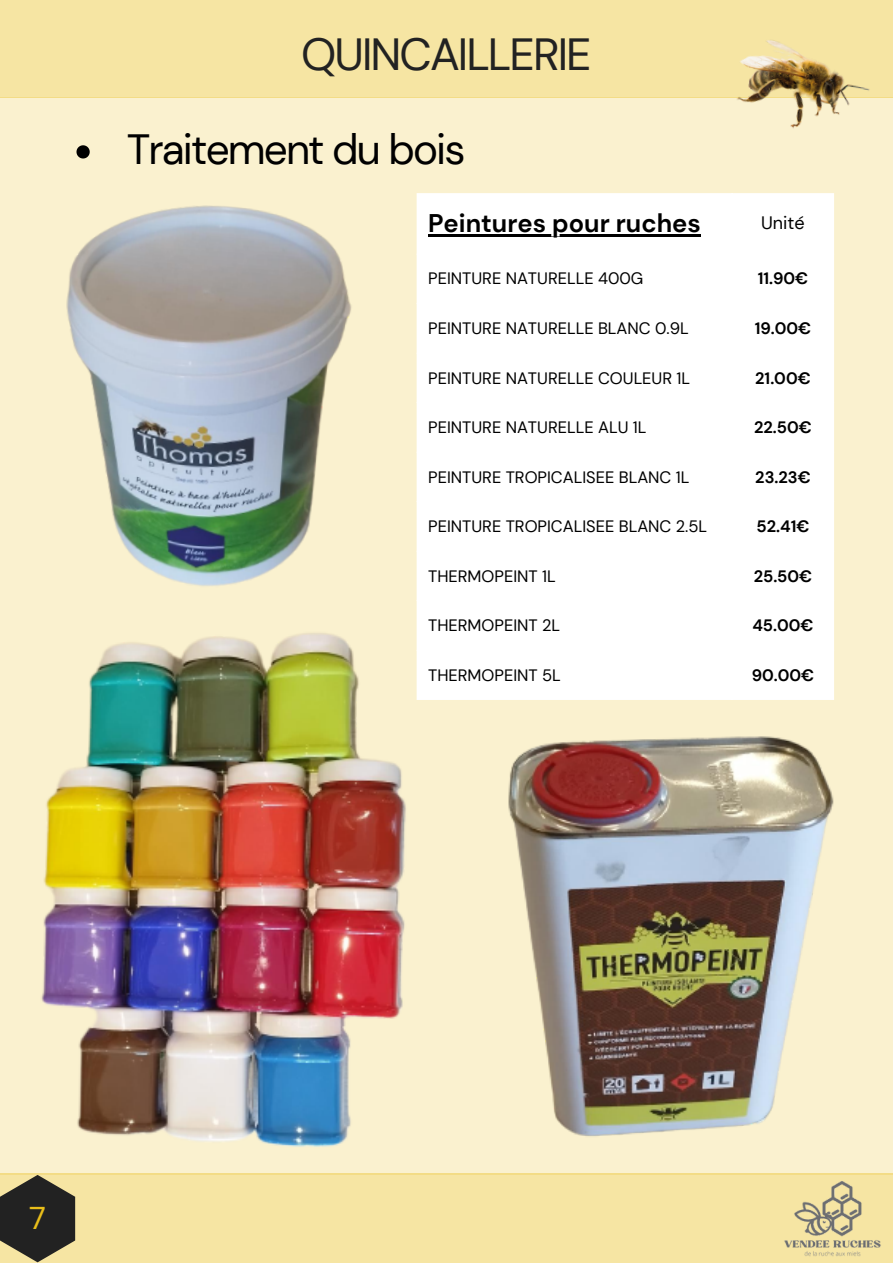
<style>
.page{position:relative;width:893px;height:1264px;background:#fff}
.page>*{position:absolute;margin:0;border:0;box-sizing:border-box;transform-origin:0 0}
.t1{font:45px "DM Sans";letter-spacing:-.045em;color:#222}
.t2{font:42.15px "DM Sans";letter-spacing:-.045em;color:#000}
.t3{font:31.5px "DM Sans";color:#e9be1a}
.t4{font:700 25.5px "DM Sans";color:#000}
.t5{font:18px "DM Sans";color:#000}
.t6{font:16.5px "DM Sans";color:#000}
.t7{font:700 16.5px "DM Sans";color:#000}
</style>
<div class="page">
<div style="left:0;top:1173px;width:892px;height:89px;background:#f6e5a3"></div>
<svg style="left:0;top:1187px;width:75px;height:75px"></svg>
<div style="left:0;top:0;width:892px;height:98px;background:#f6e5a3"></div>
<div style="left:0;top:98px;width:892px;height:1076px;background:#faf1cf"></div>
<img style="left:706px;top:40px;width:186px;height:88px">
<img style="left:764px;top:1173px;width:128px;height:83px">
<div style="left:417px;top:193px;width:417px;height:506px;background:#fff"></div>
<hr style="left:428px;top:234px;width:272px;height:2px;background:#000">
<img style="left:0;top:597px;width:470px;height:590px">
<img style="left:13px;top:205px;width:360px;height:394px">
<img style="left:469px;top:699px;width:365px;height:460px">
<svg style="left:76px;top:145px;width:14px;height:13px"></svg>
<p class="t1" style="left:301px;top:25px;width:292px">QUINCAILLERIE</p>
<p class="t2" style="left:127px;top:122px;width:340px">Traitement du bois</p>
<p class="t4" style="left:428px;top:206px;width:274px">Peintures pour ruches</p>
<p class="t5" style="left:761px;top:211px;width:45px">Unité</p>
<p class="t6" style="left:428px;top:268px;width:217px">PEINTURE NATURELLE 400G</p>
<p class="t7" style="left:757px;top:268px;width:52px">11.90€</p>
<p class="t6" style="left:428px;top:317px;width:262px">PEINTURE NATURELLE BLANC 0.9L</p>
<p class="t7" style="left:754px;top:317px;width:58px">19.00€</p>
<p class="t6" style="left:428px;top:367px;width:263px">PEINTURE NATURELLE COULEUR 1L</p>
<p class="t7" style="left:755px;top:367px;width:57px">21.00€</p>
<p class="t6" style="left:428px;top:416px;width:220px">PEINTURE NATURELLE ALU 1L</p>
<p class="t7" style="left:754px;top:416px;width:59px">22.50€</p>
<p class="t6" style="left:428px;top:466px;width:263px">PEINTURE TROPICALISEE BLANC 1L</p>
<p class="t7" style="left:755px;top:466px;width:57px">23.23€</p>
<p class="t6" style="left:428px;top:515px;width:280px">PEINTURE TROPICALISEE BLANC 2.5L</p>
<p class="t7" style="left:756px;top:515px;width:54px">52.41€</p>
<p class="t6" style="left:428px;top:565px;width:129px">THERMOPEINT 1L</p>
<p class="t7" style="left:753px;top:565px;width:60px">25.50€</p>
<p class="t6" style="left:428px;top:614px;width:134px">THERMOPEINT 2L</p>
<p class="t7" style="left:752px;top:614px;width:63px">45.00€</p>
<p class="t6" style="left:428px;top:664px;width:134px">THERMOPEINT 5L</p>
<p class="t7" style="left:751px;top:664px;width:64px">90.00€</p>
<p class="t3" style="left:29px;top:1197px;width:18px">7</p>
</div>
